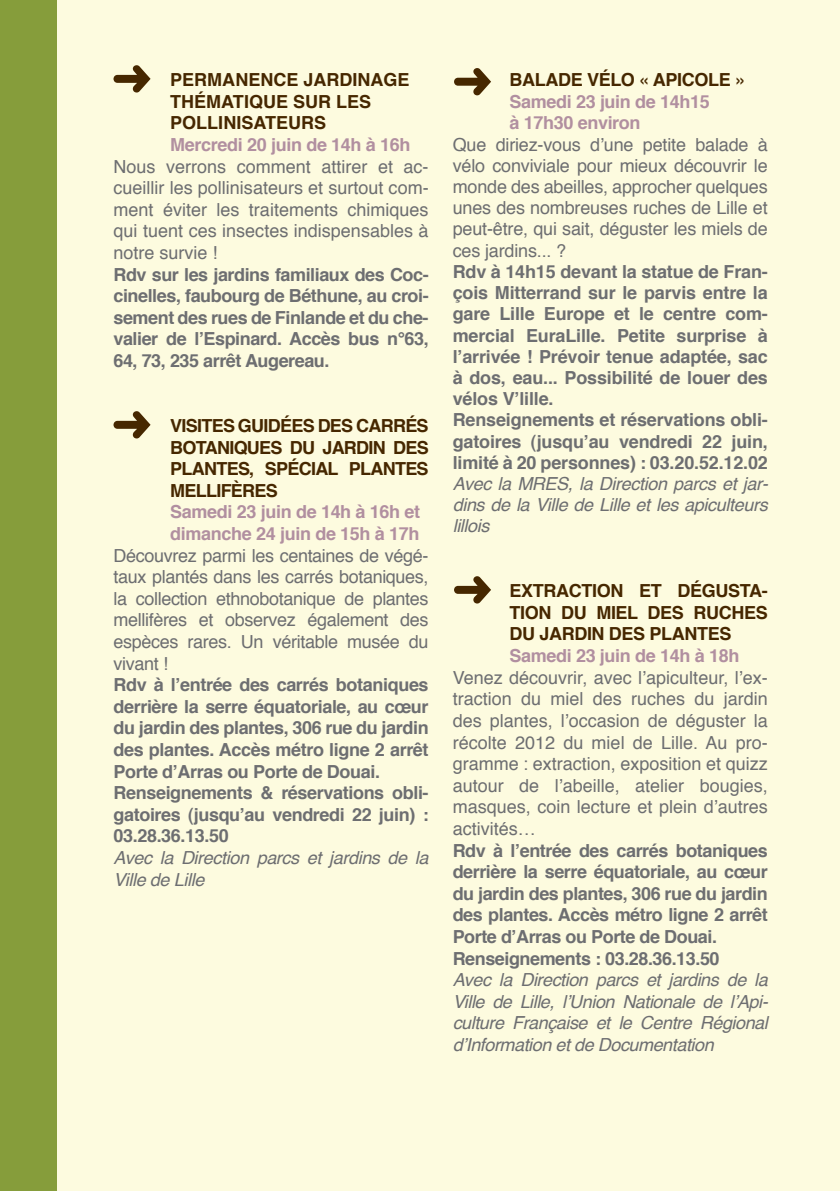
<style>
.page{position:relative;width:840px;height:1191px;background:#fff}
.page>*{position:absolute;margin:0;border:0;box-sizing:border-box;transform-origin:0 0}
.t1{font:700 18px/21.6px "Helvetica";letter-spacing:-.02em;color:#6d6e71}
.t2{font:18px/21.6px "Helvetica";letter-spacing:-.005em;color:#6d6e71;text-align:justify}
.t3{font:italic 18px/21.6px "Helvetica";letter-spacing:-.02em;color:#6d6e71;text-align:justify}
.t4{font:700 18px "Helvetica";letter-spacing:-.02em;color:#462700}
.t5{font:700 18px/21.6px "Helvetica";letter-spacing:-.02em;color:#b18fa0}
</style>
<div class="page">
<div style="left:0;top:0;width:839px;height:1191px;background:#fdfbdf"></div>
<svg style="left:113px;top:65px;width:37px;height:28px"></svg>
<svg style="left:113px;top:411px;width:37px;height:27px"></svg>
<div style="left:0;top:0;width:57px;height:1191px;background:#869d3b"></div>
<svg style="left:454px;top:68px;width:37px;height:27px"></svg>
<svg style="left:454px;top:576px;width:37px;height:27px"></svg>
<p class="t4" style="left:170px;top:64px;width:66px">Permanence</p>
<p class="t4" style="left:303px;top:64px;width:23px">jardinage</p>
<p class="t4" style="left:170px;top:85px;width:13px">thé</p>
<p class="t4" style="left:206px;top:85px;width:27px">matique</p>
<p class="t4" style="left:293px;top:85px;width:14px">sur</p>
<p class="t4" style="left:336px;top:85px;width:13px">les</p>
<p class="t4" style="left:170px;top:107px;width:12px">pollinisateurs</p>
<p class="t5" style="left:170px;top:133px;width:242px">Mercredi 20 juin de 14h à 16h</p>
<p class="t2" style="left:113px;top:155px;width:316px">Nous verrons comment attirer et ac&shy;cueillir les pollinisateurs et surtout com&shy;ment éviter les traitements chimiques qui tuent ces insectes indispensables à notre survie !</p>
<p class="t1" style="left:113px;top:262px;width:316px;text-align:justify">Rdv sur les jardins familiaux des Coc&shy;cinelles, faubourg de Béthune, au croi&shy;sement des rues de Finlande et du che&shy;valier de l’Espinard. Accès bus n°63, 64, 73, 235 arrêt Augereau.</p>
<p class="t4" style="left:170px;top:409px;width:21px">Visites</p>
<p class="t4" style="left:238px;top:409px;width:12px">guidées</p>
<p class="t4" style="left:317px;top:409px;width:13px">des</p>
<p class="t4" style="left:356px;top:409px;width:13px">carrés</p>
<p class="t4" style="left:170px;top:431px;width:13px">botaniques</p>
<p class="t4" style="left:290px;top:431px;width:54px">du jardin</p>
<p class="t4" style="left:393px;top:431px;width:13px">des</p>
<p class="t4" style="left:170px;top:452px;width:13px">plantes</p>
<p class="t4" style="left:249px;top:452px;width:27px">, spécial</p>
<p class="t4" style="left:349px;top:452px;width:13px">plantes</p>
<p class="t4" style="left:170px;top:474px;width:25px">mellif</p>
<p class="t4" style="left:231px;top:474px;width:24px">ères</p>
<p class="t5" style="left:170px;top:500px;width:251px">Samedi 23 juin de 14h à 16h et dimanche 24 juin de 15h à 17h</p>
<p class="t2" style="left:113px;top:544px;width:316px">Découvrez parmi les centaines de végé&shy;taux plantés dans les carrés botaniques, la collection ethnobotanique de plantes mellifères et observez également des espèces rares. Un véritable musée du vivant !</p>
<p class="t1" style="left:113px;top:673px;width:316px">Rdv à l’entrée des carrés botaniques derrière la serre équatoriale, au cœur du jardin des plantes, 306 rue du jardin des plantes. Accès métro ligne 2 arrêt Porte d’Arras ou Porte de Douai.<br>Renseignements &amp; réservations obli&shy;gatoires (jusqu’au vendredi 22 juin) :<br>03.28.36.13.50</p>
<p class="t3" style="left:113px;top:847px;width:316px">Avec la Direction parcs et jardins de la<br>Ville de Lille</p>
<p class="t4" style="left:509px;top:64px;width:26px">Balade</p>
<p class="t4" style="left:586px;top:64px;width:13px">vélo</p>
<p class="t4" style="left:639px;top:64px;width:26px">« apicole</p>
<p class="t4" style="left:734px;top:64px;width:12px">»</p>
<p class="t5" style="left:509px;top:90px;width:202px">Samedi 23 juin de 14h15 à 17h30 environ</p>
<p class="t2" style="left:452px;top:133px;width:316px">Que diriez-vous d’une petite balade à vélo conviviale pour mieux découvrir le monde des abeilles, approcher quelques unes des nombreuses ruches de Lille et peut-être, qui sait, déguster les miels de ces jardins... ?</p>
<p class="t1" style="left:452px;top:260px;width:316px">Rdv à 14h15 devant la statue de Fran&shy;çois Mitterrand sur le parvis entre la gare Lille Europe et le centre com&shy;mercial EuraLille. Petite surprise à l’arrivée ! Prévoir tenue adaptée, sac à dos, eau... Possibilité de louer des vélos V’lille.<br>Renseignements et réservations obli&shy;gatoires (jusqu’au vendredi 22 juin, limité à 20 personnes) : 03.20.52.12.02</p>
<p class="t3" style="left:452px;top:473px;width:317px">Avec la MRES, la Direction parcs et jar&shy;dins de la Ville de Lille et les apiculteurs lillois</p>
<p class="t4" style="left:509px;top:574px;width:36px">Extraction</p>
<p class="t4" style="left:638px;top:574px;width:12px">et</p>
<p class="t4" style="left:677px;top:574px;width:13px">dégusta</p>
<p class="t4" style="left:761px;top:574px;width:7px">-</p>
<p class="t4" style="left:509px;top:596px;width:12px">tion</p>
<p class="t4" style="left:560px;top:596px;width:13px">du</p>
<p class="t4" style="left:596px;top:596px;width:25px">miel</p>
<p class="t4" style="left:647px;top:596px;width:13px">des</p>
<p class="t4" style="left:693px;top:596px;width:14px">ruches</p>
<p class="t4" style="left:509px;top:618px;width:52px">du jardin</p>
<p class="t4" style="left:608px;top:618px;width:13px">des</p>
<p class="t4" style="left:649px;top:618px;width:13px">plantes</p>
<p class="t5" style="left:509px;top:644px;width:231px">Samedi 23 juin de 14h à 18h</p>
<p class="t2" style="left:452px;top:666px;width:316px">Venez découvrir, avec l’apiculteur, l’ex&shy;traction du miel des ruches du jardin des plantes, l’occasion de déguster la récolte 2012 du miel de Lille. Au pro&shy;gramme : extraction, exposition et quizz autour de l’abeille, atelier bougies, masques, coin lecture et plein d’autres activités…</p>
<p class="t1" style="left:452px;top:838px;width:316px">Rdv à l’entrée des carrés botaniques derrière la serre équatoriale, au cœur du jardin des plantes, 306 rue du jardin des plantes. Accès métro ligne 2 arrêt Porte d’Arras ou Porte de Douai.<br>Renseignements : 03.28.36.13.50</p>
<p class="t3" style="left:452px;top:969px;width:317px">Avec la Direction parcs et jardins de la Ville de Lille, l’Union Nationale de l’Api&shy;culture Française et le Centre Régional d’Information et de Documentation</p>
</div>
